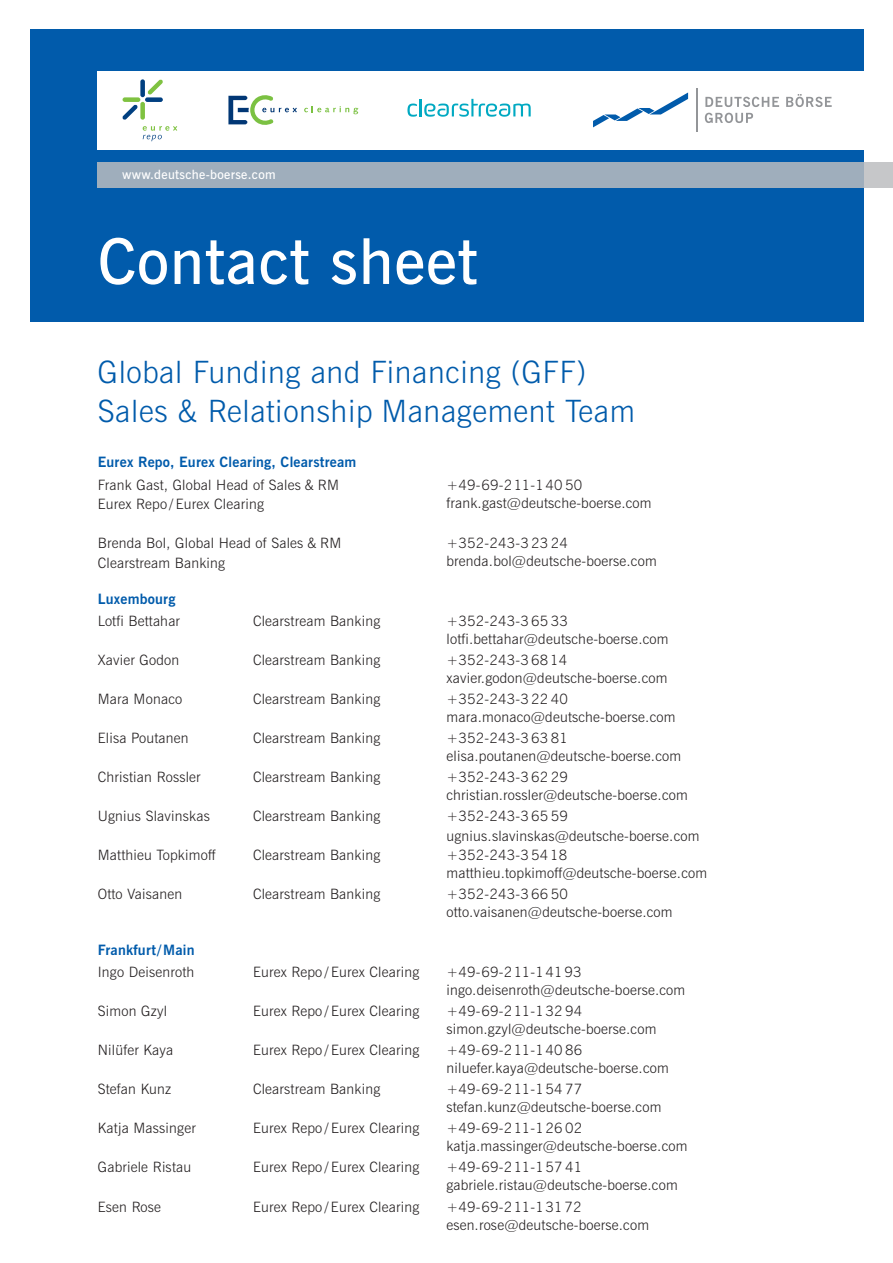
<style>
.page{position:relative;width:893px;height:1263px;background:#fff}
.page>*{position:absolute;margin:0;border:0;box-sizing:border-box;transform-origin:0 0}
.t1{font:600 63px "News Gothic BT";letter-spacing:.015em;color:#fff}
.t2{font:300 30.75px/39px "News Gothic BT";letter-spacing:.02em;color:#015bab}
.t3{font:300 14.25px/18px "News Gothic BT";letter-spacing:.015em;color:#231f20}
.t4{font:700 14.25px "News Gothic BT";letter-spacing:.015em;color:#015bab}
.t5{font:600 12.75px "News Gothic BT";letter-spacing:.025em;color:#fff}
.s1{font-family:"Ping Fang HK";font-weight:500}
</style>
<div class="page">
<div style="left:30px;top:30px;width:833px;height:292px;background:#015bab"></div>
<div style="left:98px;top:71px;width:795px;height:78px;background:#fff"></div>
<svg style="left:705px;top:113px;width:48px;height:10px"></svg>
<svg style="left:705px;top:97px;width:74px;height:10px"></svg>
<svg style="left:786px;top:94px;width:46px;height:13px"></svg>
<svg style="left:593px;top:92px;width:95px;height:35px"></svg>
<hr style="left:696px;top:88px;width:2px;height:44px;background:#939598">
<svg style="left:407px;top:99px;width:124px;height:18px"></svg>
<svg style="left:304px;top:106px;width:54px;height:8px"></svg>
<svg style="left:228px;top:95px;width:69px;height:30px"></svg>
<div style="left:98px;top:162px;width:795px;height:26px;background:#9faebc"></div>
<div style="left:140px;top:79px;width:5px;height:18px;background:#014081;border-radius:2px"></div>
<div style="left:123px;top:97px;width:17px;height:5px;background:#7fc241;border-radius:2px"></div>
<div style="left:145px;top:97px;width:18px;height:5px;background:#014081;border-radius:2px"></div>
<div style="left:140px;top:102px;width:5px;height:18px;background:#7fc241;border-radius:2px"></div>
<svg style="left:123px;top:105px;width:15px;height:15px"></svg>
<svg style="left:148px;top:79px;width:15px;height:16px"></svg>
<svg style="left:143px;top:126px;width:34px;height:15px"></svg>
<p class="t5" style="left:122px;top:170px;width:155px">www.deutsche-boerse.com</p>
<h1 class="t1" style="left:98px;top:238px;width:381px">Contact sheet</h1>
<h2 class="t2" style="left:98px;top:355px;width:539px">Global Funding and Financing (GFF)<br>Sales &amp; Relationship Management Team</h2>
<p class="t4" style="left:98px;top:457px;width:260px">Eurex Repo, Eurex Clearing, Clearstream</p>
<p class="t3" style="left:98px;top:477px;width:243px">Frank Gast, Global Head of Sales &amp; RM</p>
<p class="t3" style="left:446px;top:477px;width:137px">+49-69-211-140 50</p>
<p class="t3" style="left:98px;top:497px;width:168px">Eurex Repo / Eurex Clearing</p>
<p class="t3" style="left:446px;top:495px;width:207px">frank.gast@deutsche-boerse.com</p>
<p class="t3" style="left:98px;top:536px;width:245px">Brenda Bol, Global Head of Sales &amp; RM</p>
<p class="t3" style="left:446px;top:536px;width:123px">+352-243-3 23 24</p>
<p class="t3" style="left:98px;top:555px;width:129px">Clearstream Banking</p>
<p class="t3" style="left:446px;top:554px;width:212px">brenda.bol@deutsche-boerse.com</p>
<p class="t4" style="left:98px;top:593px;width:79px">Luxembourg</p>
<p class="t3" style="left:98px;top:614px;width:84px">Lotfi Bettahar</p>
<p class="t3" style="left:253px;top:614px;width:129px">Clearstream Banking</p>
<p class="t3" style="left:446px;top:614px;width:224px">+352-243-3 65 33 lotfi.bettahar@deutsche-boerse.com</p>
<p class="t3" style="left:98px;top:653px;width:83px">Xavier Godon</p>
<p class="t3" style="left:253px;top:653px;width:129px">Clearstream Banking</p>
<p class="t3" style="left:446px;top:653px;width:223px">+352-243-3 6814 xavier.godon@deutsche-boerse.com</p>
<p class="t3" style="left:98px;top:692px;width:86px">Mara Monaco</p>
<p class="t3" style="left:253px;top:692px;width:129px">Clearstream Banking</p>
<p class="t3" style="left:446px;top:692px;width:231px">+352-243-3 22 40 mara.monaco@deutsche-boerse.com</p>
<p class="t3" style="left:98px;top:731px;width:92px">Elisa Poutanen</p>
<p class="t3" style="left:253px;top:731px;width:129px">Clearstream Banking</p>
<p class="t3" style="left:446px;top:731px;width:236px">+352-243-3 63 81 elisa.poutanen@deutsche-boerse.com</p>
<p class="t3" style="left:98px;top:770px;width:104px">Christian Rossler</p>
<p class="t3" style="left:253px;top:770px;width:129px">Clearstream Banking</p>
<p class="t3" style="left:446px;top:770px;width:243px">+352-243-3 62 29 christian.rossler@deutsche-boerse.com</p>
<p class="t3" style="left:98px;top:809px;width:114px">Ugnius Slavinskas</p>
<p class="t3" style="left:253px;top:809px;width:129px">Clearstream Banking</p>
<p class="t3" style="left:446px;top:808px;width:255px;line-height:19.5px">+352-243-3 65 59 ugnius.slavinskas@deutsche-boerse.com</p>
<p class="t3" style="left:98px;top:848px;width:119px">Matthieu Topkimoff</p>
<p class="t3" style="left:253px;top:848px;width:129px">Clearstream Banking</p>
<p class="t3" style="left:446px;top:848px;width:262px">+352-243-3 5418 matthieu.topkimoff@deutsche-boerse.com</p>
<p class="t3" style="left:98px;top:887px;width:86px">Otto Vaisanen</p>
<p class="t3" style="left:253px;top:887px;width:129px">Clearstream Banking</p>
<p class="t3" style="left:446px;top:887px;width:228px">+352-243-3 66 50 otto.vaisanen@deutsche-boerse.com</p>
<p class="t4" style="left:98px;top:944px;width:98px">Frankfurt/Main</p>
<p class="t3" style="left:98px;top:965px;width:98px">Ingo Deisenroth</p>
<p class="t3" style="left:253px;top:965px;width:168px">Eurex Repo / Eurex Clearing</p>
<p class="t3" style="left:446px;top:965px;width:240px">+49-69-211-14193 ingo.deisenroth@deutsche-boerse.com</p>
<p class="t3" style="left:98px;top:1004px;width:71px">Simon Gzyl</p>
<p class="t3" style="left:253px;top:1004px;width:168px">Eurex Repo / Eurex Clearing</p>
<p class="t3" style="left:446px;top:1004px;width:211px">+49-69-211-132 94 simon.gzyl@deutsche-boerse.com</p>
<p class="t3" style="left:98px;top:1043px;width:77px">Nilu<span class="s1">̈</span>fer Kaya</p>
<p class="t3" style="left:253px;top:1043px;width:168px">Eurex Repo / Eurex Clearing</p>
<p class="t3" style="left:446px;top:1043px;width:224px">+49-69-211-140 86 niluefer.kaya@deutsche-boerse.com</p>
<p class="t3" style="left:98px;top:1082px;width:75px">Stefan Kunz</p>
<p class="t3" style="left:253px;top:1082px;width:129px">Clearstream Banking</p>
<p class="t3" style="left:446px;top:1082px;width:216px">+49-69-211-154 77 stefan.kunz@deutsche-boerse.com</p>
<p class="t3" style="left:98px;top:1121px;width:99px">Katja Massinger</p>
<p class="t3" style="left:253px;top:1121px;width:168px">Eurex Repo / Eurex Clearing</p>
<p class="t3" style="left:446px;top:1121px;width:243px">+49-69-211-126 02 katja.massinger@deutsche-boerse.com</p>
<p class="t3" style="left:98px;top:1160px;width:95px">Gabriele Ristau</p>
<p class="t3" style="left:253px;top:1160px;width:168px">Eurex Repo / Eurex Clearing</p>
<p class="t3" style="left:446px;top:1160px;width:233px">+49-69-211-157 41 gabriele.ristau@deutsche-boerse.com</p>
<p class="t3" style="left:98px;top:1199px;width:65px">Esen Rose</p>
<p class="t3" style="left:253px;top:1199px;width:168px">Eurex Repo / Eurex Clearing</p>
<p class="t3" style="left:446px;top:1199px;width:204px">+49-69-211-13172 esen.rose@deutsche-boerse.com</p>
</div>
